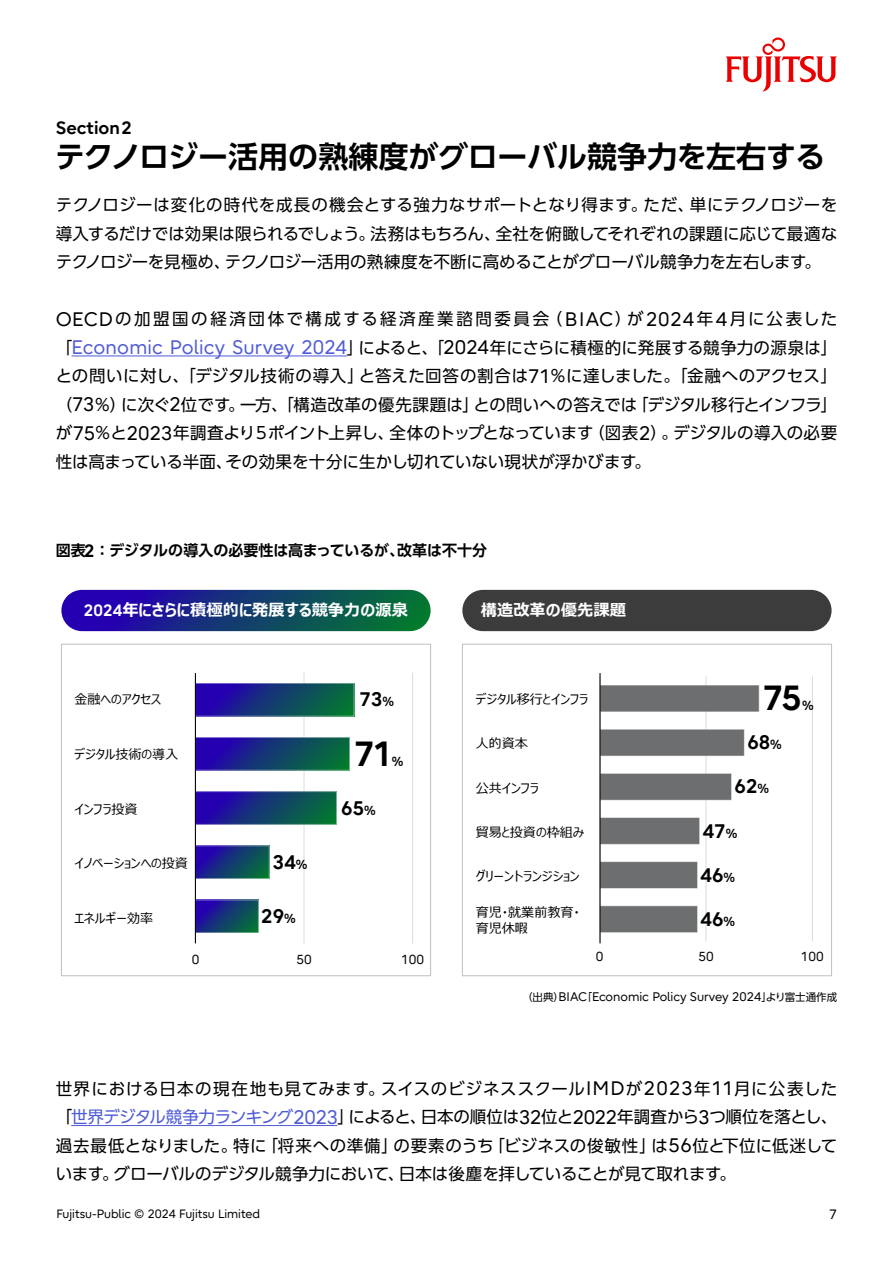
<style>
.page{position:relative;width:893px;height:1263px;background:#fff}
.page>*{position:absolute;margin:0;border:0;box-sizing:border-box;transform-origin:0 0}
.t1{font:700 34.8px "Fujitsu Infinity Pro";color:#000}
.t2{font:700 30px "UD Shin Go Pro De";color:#000}
.t3{font:700 19.5px "Fujitsu Infinity Pro";color:#000}
.t4{font:700 17.7px "Fujitsu Infinity Pro";color:#000}
.t5{font:16.5px/28.5px "UD Shin Go Pro";letter-spacing:-.01em;color:#000;text-align:justify}
.t6{font:700 16.35px "Meiryo UI";color:#fff}
.t7{font:700 15px "UD Shin Go Pro De";letter-spacing:-.005em;color:#000}
.t8{font:13.5px "Fujitsu Infinity Pro";color:#000}
.t9{font:13.05px/15.6px "Meiryo UI";color:#000}
.t10{font:13.05px "Fujitsu Infinity Pro";color:#000}
.t11{font:700 13.05px "Fujitsu Infinity Pro";color:#000}
.t12{font:12.45px "Fujitsu Infinity Pro";color:#000}
.t13{font:12px "Fujitsu Infinity Pro";color:#000}
.s1{font-family:"Fujitsu Infinity Pro";font-size:19.5px}
.s2{font-family:"Fujitsu Infinity Pro";font-size:19.5px;color:#4f5cd6}
.s3{font-family:"Fujitsu Infinity Pro";font-size:17.7px}
.s4{font-family:"Fujitsu Infinity Pro"}
.s5{font-size:13.05px}
.s6{font-family:"UD Shin Go Pro";font-size:10.5px}
.s7{color:#4f5cd6}
</style>
<div class="page">
<svg style="left:726px;top:37px;width:111px;height:55px"></svg>
<hr style="left:72px;top:355px;width:275px;height:1px;background:#4f5cd6">
<hr style="left:71px;top:1125px;width:266px;height:1px;background:#4f5cd6">
<hr style="left:304px;top:673px;width:1px;height:270px;background:#dcdcdc">
<hr style="left:412px;top:673px;width:1px;height:270px;background:#dcdcdc">
<svg style="left:197px;top:901px;width:60px;height:30px;background:#143675"></svg>
<svg style="left:197px;top:847px;width:71px;height:30px;background:#143674"></svg>
<svg style="left:197px;top:793px;width:138px;height:30px;background:#143774"></svg>
<svg style="left:197px;top:739px;width:151px;height:30px;background:#143774"></svg>
<svg style="left:197px;top:685px;width:155px;height:30px;background:#143774"></svg>
<svg style="left:61px;top:590px;width:370px;height:41px;background:#1a3c77"></svg>
<div style="left:61px;top:644px;width:370px;height:332px;border:1px solid #bfbfbf"></div>
<hr style="left:706px;top:676px;width:1px;height:265px;background:#dcdcdc">
<hr style="left:812px;top:676px;width:1px;height:265px;background:#dcdcdc">
<svg style="left:601px;top:684px;width:159px;height:249px"></svg>
<div style="left:462px;top:590px;width:370px;height:41px;background:#3c3c3c;border-radius:21px"></div>
<div style="left:462px;top:644px;width:370px;height:332px;border:1px solid #bfbfbf"></div>
<hr style="left:195px;top:673px;width:1px;height:270px;background:#000">
<hr style="left:599px;top:673px;width:2px;height:270px;background:#000">
<p class="t4" style="left:56px;top:116px;width:78px">Section2</p>
<h2 class="t2" style="left:55px;top:132px;width:772px">テクノロジー活用の熟練度がグローバル競争力を左右する</h2>
<p class="t5" style="left:56px;top:190px;width:783px">テクノロジーは変化の時代を成長の機会とする強力なサポートとなり得ます。ただ、単にテクノロジーを導入するだけでは効果は限られるでしょう。法務はもちろん、全社を俯瞰してそれぞれの課題に応じて最適なテクノロジーを見極め、テクノロジー活用の熟練度を不断に高めることがグローバル競争力を左右します。</p>
<p class="t5" style="left:56px;top:304px;width:783px"><span class="s1">OECD</span>の加盟国の経済団体で構成する経済産業諮問委員会（<span class="s1">BIAC</span>）が<span class="s1">2024</span>年<span class="s1">4</span>月に公表した「<span class="s2">Economic Policy Survey 2024</span>」によると、「<span class="s1">2024</span>年にさらに積極的に発展する競争力の源泉は」との問いに対し、「デジタル技術の導入」と答えた回答の割合は<span class="s1">71</span>％に達しました。「金融へのアクセス」（<span class="s1">73</span>％）に次ぐ<span class="s1">2</span>位です。一方、「構造改革の優先課題は」との問いへの答えでは「デジタル移行とインフラ」が<span class="s1">75</span>％と<span class="s1">2023</span>年調査より５ポイント上昇し、全体のトップとなっています（図表<span class="s1">2</span>）。デジタルの導入の必要性は高まっている半面、その効果を十分に生かし切れていない現状が浮かびます。</p>
<p class="t7" style="left:56px;top:538px;width:433px">図表<span class="s3">2</span>：デジタルの導入の必要性は高まっているが、改革は不十分</p>
<p class="t6" style="left:84px;top:599px;width:326px"><span class="s4">2024</span>年にさらに積極的に発展する競争力の源泉</p>
<p class="t9" style="left:74px;top:692px;width:88px">金融へのアクセス</p>
<p class="t3" style="left:360px;top:687px;width:36px">73<span class="s5">%</span></p>
<p class="t9" style="left:74px;top:747px;width:105px">デジタル技術の導入</p>
<h1 class="t1" style="left:354px;top:730px;width:41px">71</h1>
<p class="t11" style="left:392px;top:752px;width:13px">%</p>
<p class="t9" style="left:74px;top:802px;width:65px">インフラ投資</p>
<p class="t3" style="left:341px;top:795px;width:36px">65<span class="s5">%</span></p>
<p class="t9" style="left:74px;top:856px;width:115px">イノベーションへの投資</p>
<p class="t3" style="left:273px;top:849px;width:36px">34<span class="s5">%</span></p>
<p class="t9" style="left:74px;top:911px;width:80px">エネルギー効率</p>
<p class="t3" style="left:261px;top:903px;width:36px">29<span class="s5">%</span></p>
<p class="t10" style="left:192px;top:951px;width:9px">0</p>
<p class="t10" style="left:296px;top:951px;width:17px">50</p>
<p class="t10" style="left:401px;top:951px;width:24px">100</p>
<p class="t6" style="left:481px;top:599px;width:147px">構造改革の優先課題</p>
<p class="t9" style="left:476px;top:692px;width:114px">デジタル移行とインフラ</p>
<h1 class="t1" style="left:763px;top:675px;width:41px">75</h1>
<p class="t11" style="left:802px;top:697px;width:13px">%</p>
<p class="t9" style="left:476px;top:736px;width:54px">人的資本</p>
<p class="t3" style="left:747px;top:729px;width:36px">68<span class="s5">%</span></p>
<p class="t9" style="left:476px;top:781px;width:65px">公共インフラ</p>
<p class="t3" style="left:735px;top:774px;width:36px">62<span class="s5">%</span></p>
<p class="t9" style="left:476px;top:825px;width:110px">貿易と投資の枠組み</p>
<p class="t3" style="left:703px;top:818px;width:36px">47<span class="s5">%</span></p>
<p class="t9" style="left:476px;top:869px;width:105px">グリーントランジション</p>
<p class="t3" style="left:701px;top:862px;width:36px">46<span class="s5">%</span></p>
<p class="t9" style="left:476px;top:906px;width:106px">育児・就業前教育・育児休暇</p>
<p class="t3" style="left:701px;top:906px;width:36px">46<span class="s5">%</span></p>
<p class="t10" style="left:596px;top:948px;width:9px">0</p>
<p class="t10" style="left:698px;top:948px;width:17px">50</p>
<p class="t10" style="left:801px;top:948px;width:24px">100</p>
<p class="t12" style="left:522px;top:989px;width:317px"><span class="s6">（出典）</span>BIAC<span class="s6">「</span>Economic Policy Survey 2024<span class="s6">」より富士通作成</span></p>
<p class="t5" style="left:56px;top:1074px;width:783px">世界における日本の現在地も見てみます。スイスのビジネススクール<span class="s1">IMD</span>が<span class="s1">2023</span>年<span class="s1">11</span>月に公表した「<span class="s7">世界デジタル競争力ランキング</span><span class="s2">2023</span>」によると、日本の順位は<span class="s1">32</span>位と<span class="s1">2022</span>年調査から<span class="s1">3</span>つ順位を落とし、過去最低となりました。特に「将来への準備」の要素のうち「ビジネスの俊敏性」は<span class="s1">56</span>位と下位に低迷しています。グローバルのデジタル競争力において、日本は後塵を拝していることが見て取れます。</p>
<p class="t13" style="left:56px;top:1206px;width:205px">Fujitsu-Public © 2024 Fujitsu Limited</p>
<p class="t8" style="left:829px;top:1206px;width:9px">7</p>
</div>
